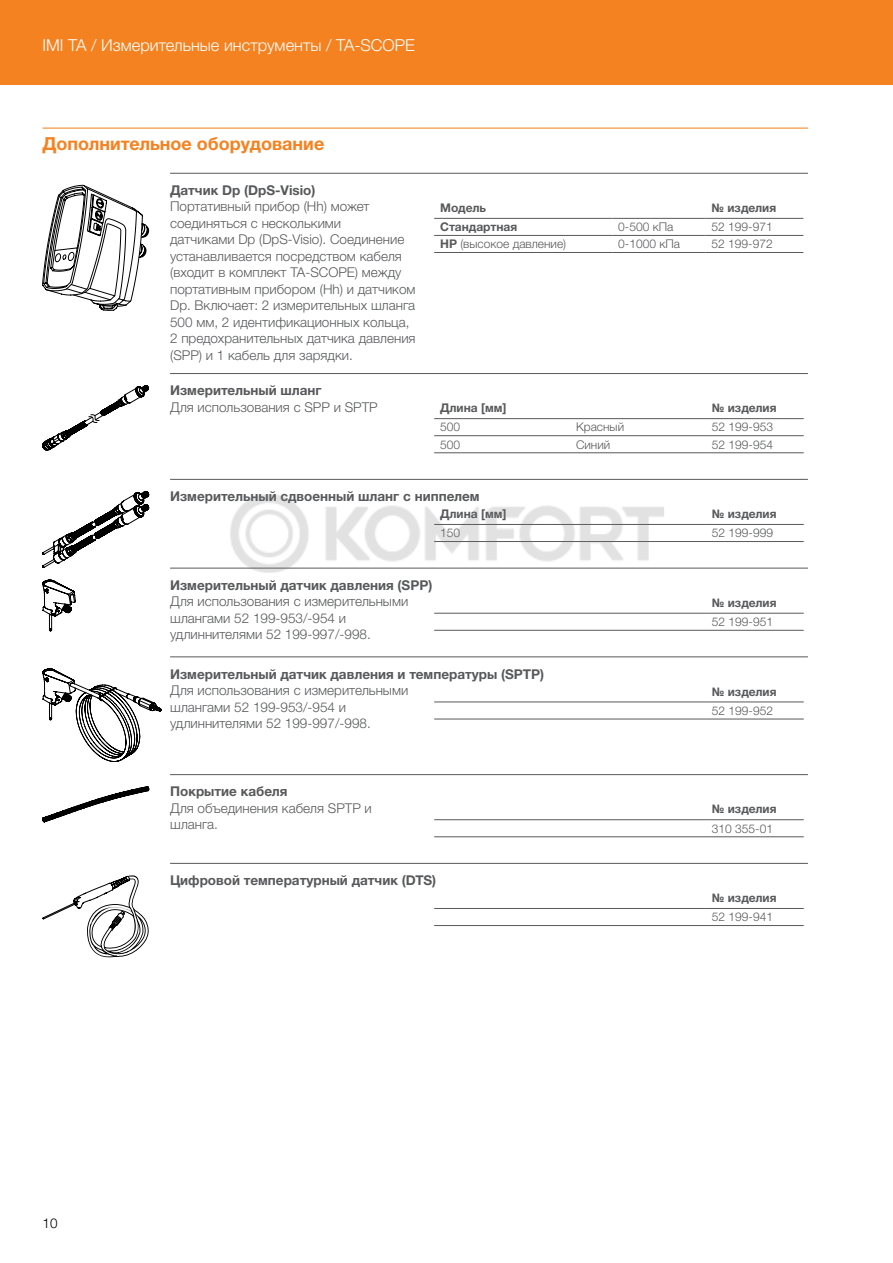
<style>
.page{position:relative;width:893px;height:1263px;background:#fff}
.page>*{position:absolute;margin:0;border:0;box-sizing:border-box;transform-origin:0 0}
.t1{font:700 18px "Helvetica Neue LTW1 G";color:#f58220}
.t2{font:300 16.5px "Helvetica Neue LTW1 G";color:#fff}
.t3{font:300 13.5px/16.5px "Helvetica Neue LTW1 G";color:#58595b}
.t4{font:700 13.5px "Helvetica Neue LTW1 G";color:#58595b}
.t5{font:300 13.5px "Helvetica Neue LTW1 G";color:#000}
.t6{font:300 12px "Helvetica Neue LTW1 G";color:#58595b}
.t7{font:700 12px "Helvetica Neue LTW1 G";color:#58595b}
.s1{font-weight:700}
</style>
<div class="page">
<div style="left:0;top:0;width:893px;height:85px;background:#f58220"></div>
<hr style="left:43px;top:128px;width:765px;height:1px;background:#f58220">
<hr style="left:170px;top:173px;width:638px;height:1px;background:#58595b">
<hr style="left:434px;top:218px;width:178px;height:1px;background:#58595b">
<hr style="left:612px;top:218px;width:94px;height:1px;background:#58595b">
<hr style="left:706px;top:218px;width:97px;height:1px;background:#58595b">
<hr style="left:434px;top:235px;width:178px;height:1px;background:#58595b">
<hr style="left:434px;top:252px;width:178px;height:1px;background:#58595b">
<hr style="left:612px;top:235px;width:94px;height:1px;background:#58595b">
<hr style="left:612px;top:252px;width:94px;height:1px;background:#58595b">
<hr style="left:706px;top:235px;width:97px;height:1px;background:#58595b">
<hr style="left:706px;top:252px;width:97px;height:1px;background:#58595b">
<hr style="left:170px;top:373px;width:638px;height:1px;background:#58595b">
<hr style="left:434px;top:418px;width:136px;height:1px;background:#58595b">
<hr style="left:570px;top:418px;width:136px;height:1px;background:#58595b">
<hr style="left:706px;top:418px;width:98px;height:1px;background:#58595b">
<hr style="left:434px;top:435px;width:136px;height:1px;background:#58595b">
<hr style="left:434px;top:452px;width:136px;height:1px;background:#58595b">
<hr style="left:570px;top:435px;width:136px;height:1px;background:#58595b">
<hr style="left:570px;top:452px;width:136px;height:1px;background:#58595b">
<hr style="left:706px;top:435px;width:98px;height:1px;background:#58595b">
<hr style="left:706px;top:452px;width:98px;height:1px;background:#58595b">
<hr style="left:170px;top:479px;width:638px;height:1px;background:#58595b">
<hr style="left:434px;top:524px;width:272px;height:1px;background:#58595b">
<hr style="left:434px;top:541px;width:272px;height:1px;background:#58595b">
<hr style="left:706px;top:524px;width:98px;height:1px;background:#58595b">
<hr style="left:706px;top:541px;width:98px;height:1px;background:#58595b">
<hr style="left:170px;top:568px;width:638px;height:1px;background:#58595b">
<hr style="left:434px;top:613px;width:272px;height:1px;background:#58595b">
<hr style="left:434px;top:630px;width:272px;height:1px;background:#58595b">
<hr style="left:706px;top:613px;width:98px;height:1px;background:#58595b">
<hr style="left:706px;top:630px;width:98px;height:1px;background:#58595b">
<hr style="left:170px;top:656px;width:638px;height:1px;background:#58595b">
<hr style="left:434px;top:701px;width:272px;height:1px;background:#58595b">
<hr style="left:434px;top:719px;width:272px;height:1px;background:#58595b">
<hr style="left:706px;top:701px;width:98px;height:1px;background:#58595b">
<hr style="left:706px;top:719px;width:98px;height:1px;background:#58595b">
<hr style="left:170px;top:774px;width:638px;height:1px;background:#58595b">
<hr style="left:434px;top:819px;width:272px;height:1px;background:#58595b">
<hr style="left:434px;top:836px;width:272px;height:1px;background:#58595b">
<hr style="left:706px;top:819px;width:98px;height:1px;background:#58595b">
<hr style="left:706px;top:836px;width:98px;height:1px;background:#58595b">
<hr style="left:170px;top:863px;width:638px;height:1px;background:#58595b">
<hr style="left:434px;top:908px;width:272px;height:1px;background:#58595b">
<hr style="left:434px;top:925px;width:272px;height:1px;background:#58595b">
<hr style="left:706px;top:908px;width:98px;height:1px;background:#58595b">
<hr style="left:706px;top:925px;width:98px;height:1px;background:#58595b">
<svg style="left:42px;top:185px;width:107px;height:125px"></svg>
<svg style="left:43px;top:385px;width:106px;height:65px"></svg>
<svg style="left:42px;top:491px;width:107px;height:77px"></svg>
<svg style="left:42px;top:580px;width:34px;height:51px"></svg>
<svg style="left:43px;top:669px;width:118px;height:93px"></svg>
<svg style="left:42px;top:786px;width:107px;height:36px"></svg>
<svg style="left:43px;top:875px;width:106px;height:82px"></svg>
<img style="left:223px;top:494px;width:447px;height:79px">
<p class="t2" style="left:43px;top:35px;width:374px">IMI TA / Измерительные инструменты / TA-SCOPE</p>
<h1 class="t1" style="left:43px;top:132px;width:283px">Дополнительное оборудование</h1>
<p class="t4" style="left:170px;top:182px;width:147px">Датчик Dp (DpS-Visio)</p>
<p class="t3" style="left:170px;top:198px;width:247px">Портативный прибор (Hh) может соединяться с несколькими<br>датчиками Dp (DpS-Visio). Соединение устанавливается посредством кабеля (входит в комплект TA-SCOPE) между портативным прибором (Hh) и датчиком Dp. Включает: 2 измерительных шланга 500 мм, 2 идентификационных кольца, 2 предохранительных датчика давления (SPP) и 1 кабель для зарядки.</p>
<p class="t7" style="left:440px;top:200px;width:47px">Модель</p>
<p class="t7" style="left:712px;top:200px;width:66px">№ изделия</p>
<p class="t7" style="left:440px;top:219px;width:79px">Стандартная</p>
<p class="t6" style="left:618px;top:220px;width:57px">0-500 кПа</p>
<p class="t6" style="left:712px;top:220px;width:63px">52 199-971</p>
<p class="t6" style="left:440px;top:237px;width:128px"><span class="s1">HP</span> (высокое давление)</p>
<p class="t6" style="left:618px;top:237px;width:63px">0-1000 кПа</p>
<p class="t6" style="left:712px;top:237px;width:63px">52 199-972</p>
<p class="t4" style="left:170px;top:382px;width:153px">Измерительный шланг</p>
<p class="t3" style="left:170px;top:399px;width:209px">Для использования с SPP и SPTP</p>
<p class="t7" style="left:440px;top:401px;width:68px">Длина [мм]</p>
<p class="t7" style="left:712px;top:401px;width:66px">№ изделия</p>
<p class="t6" style="left:440px;top:420px;width:22px">500</p>
<p class="t6" style="left:576px;top:420px;width:50px">Красный</p>
<p class="t6" style="left:712px;top:420px;width:63px">52 199-953</p>
<p class="t6" style="left:440px;top:437px;width:22px">500</p>
<p class="t6" style="left:576px;top:437px;width:36px">Синий</p>
<p class="t6" style="left:712px;top:437px;width:63px">52 199-954</p>
<p class="t4" style="left:170px;top:488px;width:311px">Измерительный сдвоенный шланг с ниппелем</p>
<p class="t7" style="left:440px;top:506px;width:68px">Длина [мм]</p>
<p class="t7" style="left:712px;top:506px;width:66px">№ изделия</p>
<p class="t6" style="left:440px;top:526px;width:22px">150</p>
<p class="t6" style="left:712px;top:526px;width:63px">52 199-999</p>
<p class="t4" style="left:170px;top:577px;width:264px">Измерительный датчик давления (SPP)</p>
<p class="t3" style="left:170px;top:593px;width:240px">Для использования с измерительными шлангами 52 199-953/-954 и удлиннителями 52 199-997/-998.</p>
<p class="t7" style="left:712px;top:595px;width:66px">№ изделия</p>
<p class="t6" style="left:712px;top:614px;width:63px">52 199-951</p>
<p class="t4" style="left:170px;top:665px;width:376px">Измерительный датчик давления и температуры (SPTP)</p>
<p class="t3" style="left:170px;top:682px;width:240px">Для использования с измерительными шлангами 52 199-953/-954 и удлиннителями 52 199-997/-998.</p>
<p class="t7" style="left:712px;top:684px;width:66px">№ изделия</p>
<p class="t6" style="left:712px;top:703px;width:63px">52 199-952</p>
<p class="t4" style="left:170px;top:783px;width:119px">Покрытие кабеля</p>
<p class="t3" style="left:170px;top:800px;width:203px">Для объединения кабеля SPTP и шланга.</p>
<p class="t7" style="left:712px;top:802px;width:66px">№ изделия</p>
<p class="t6" style="left:712px;top:821px;width:63px">310 355-01</p>
<p class="t4" style="left:170px;top:872px;width:268px">Цифровой температурный датчик (DTS)</p>
<p class="t5" style="left:43px;top:1215px;width:17px">10</p>
<p class="t7" style="left:712px;top:890px;width:66px">№ изделия</p>
<p class="t6" style="left:712px;top:910px;width:63px">52 199-941</p>
</div>
